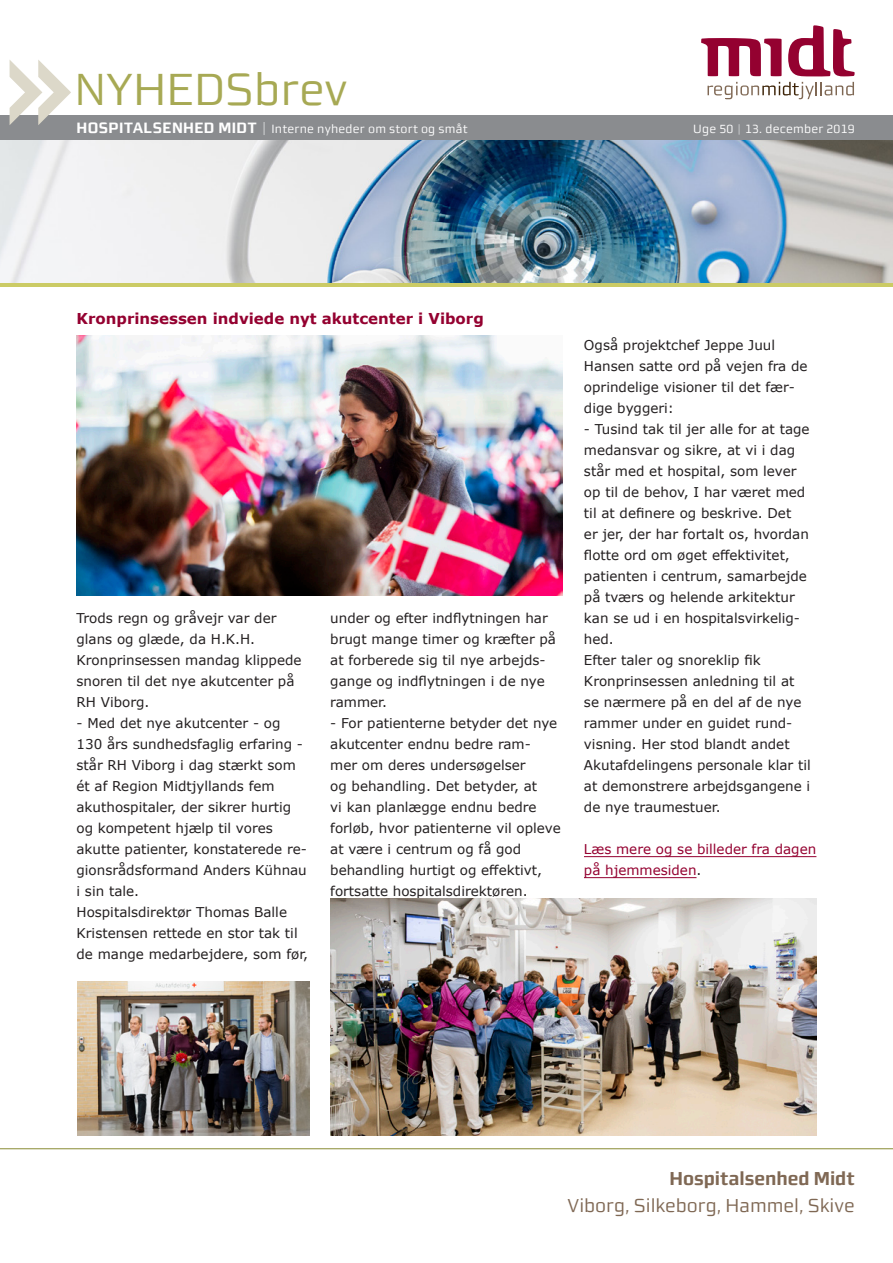
<style>
.page{position:relative;width:893px;height:1263px;background:#fff}
.page>*{position:absolute;margin:0;border:0;box-sizing:border-box;transform-origin:0 0}
.t1{font:45px "midtsans";color:#a7a954}
.t2{font:18.75px "midtsans";color:#7f6854}
.t3{font:700 18.75px "midtsans";color:#7f6854}
.Over_u_streg_-_HEM{font:700 15px "Verdana";color:#940130}
.Brød_-_HEM{font:13.5px/21px "Verdana";color:#231f20}
.Brød_-_HEM-2{font:13.5px/21px "Verdana";color:#940130}
.t4{font:12px "midtsans";letter-spacing:.02em;color:#fff}
.s1{font-weight:700;font-size:15px}
.s2{font-size:15px;color:#c7c8ca}
.s3{color:#c7c8ca}
.s4{color:#231f20}
</style>
<div class="page">
<hr style="left:0;top:1148px;width:893px;height:1px;background:#96984b">
<div style="left:0;top:115px;width:893px;height:25px;background:#8a8c8f"></div>
<hr style="left:0;top:283px;width:893px;height:4px;background:#cbcb65">
<svg style="left:10px;top:60px;width:61px;height:65px"></svg>
<svg style="left:701px;top:25px;width:154px;height:74px"></svg>
<img style="left:0;top:140px;width:893px;height:143px">
<hr style="left:584px;top:856px;width:232px;height:1px;background:#940130">
<hr style="left:584px;top:877px;width:112px;height:1px;background:#940130">
<img style="left:77px;top:981px;width:232px;height:154px">
<img style="left:330px;top:898px;width:486px;height:237px">
<img style="left:77px;top:336px;width:486px;height:259px">
<h1 class="t1" style="left:74px;top:63px;width:275px">NYHEDSbrev</h1>
<p class="t4" style="left:77px;top:122px;width:393px"><span class="s1">HOSPITALSENHED MIDT</span> <span class="s2">|</span> Interne nyheder om stort og småt</p>
<p class="t4" style="left:693px;top:122px;width:163px">Uge 50 <span class="s3">|</span> 13. december 2019</p>
<p class="Over_u_streg_-_HEM" style="left:77px;top:308px;width:409px">Kronprinsessen indviede nyt akutcenter i Viborg</p>
<p class="Brød_-_HEM" style="left:77px;top:607px;width:201px">Trods regn og gråvejr var der glans og glæde, da H.K.H.</p>
<p class="Brød_-_HEM" style="left:77px;top:649px;width:226px">Kronprinsessen mandag klippede snoren til det nye akutcenter på<br>RH Viborg.</p>
<p class="Brød_-_HEM" style="left:77px;top:712px;width:232px">- Med det nye akutcenter - og<br>130 års sundhedsfaglig erfaring - står RH Viborg i dag stærkt som ét af Region Midtjyllands fem akuthospitaler, der sikrer hurtig og kompetent hjælp til vores akutte patienter, konstaterede re&shy;gionsrådsformand Anders Kühnau i sin tale.</p>
<p class="Brød_-_HEM" style="left:77px;top:901px;width:233px">Hospitalsdirektør Thomas Balle<br>Kristensen rettede en stor tak til de mange medarbejdere, som før,</p>
<p class="Brød_-_HEM" style="left:330px;top:607px;width:227px">under og efter indflytningen har brugt mange timer og kræfter på at forberede sig til nye arbejds&shy;gange og indflytningen i de nye rammer.</p>
<p class="Brød_-_HEM" style="left:330px;top:712px;width:232px">- For patienterne betyder det nye akutcenter endnu bedre ram&shy;mer om deres undersøgelser<br>og behandling. Det betyder, at<br>vi kan planlægge endnu bedre forløb, hvor patienterne vil opleve at være i centrum og få god behandling hurtigt og effektivt, fortsatte hospitalsdirektøren.</p>
<p class="Brød_-_HEM" style="left:584px;top:334px;width:225px">Også projektchef Jeppe Juul<br>Hansen satte ord på vejen fra de oprindelige visioner til det fær&shy;dige byggeri:</p>
<p class="Brød_-_HEM" style="left:584px;top:418px;width:227px">- Tusind tak til jer alle for at tage medansvar og sikre, at vi i dag står med et hospital, som lever op til de behov, I har været med til at definere og beskrive. Det<br>er jer, der har fortalt os, hvordan flotte ord om øget effektivitet, patienten i centrum, samarbejde på tværs og helende arkitektur kan se ud i en hospitalsvirkelig&shy;hed.</p>
<p class="Brød_-_HEM" style="left:584px;top:649px;width:178px">Efter taler og snoreklip fik</p>
<p class="Brød_-_HEM" style="left:584px;top:670px;width:228px">Kronprinsessen anledning til at se nærmere på en del af de nye rammer under en guidet rund&shy;visning. Her stod blandt andet<br>Akutafdelingens personale klar til at demonstrere arbejdsgangene i de nye traumestuer.</p>
<p class="Brød_-_HEM-2" style="left:584px;top:838px;width:234px">Læs mere og se billeder fra dagen på hjemmesiden<span class="s4">.</span></p>
<h2 class="t3" style="left:670px;top:1167px;width:187px">Hospitalsenhed Midt</h2>
<h2 class="t2" style="left:568px;top:1194px;width:289px">Viborg, Silkeborg, Hammel, Skive</h2>
</div>
